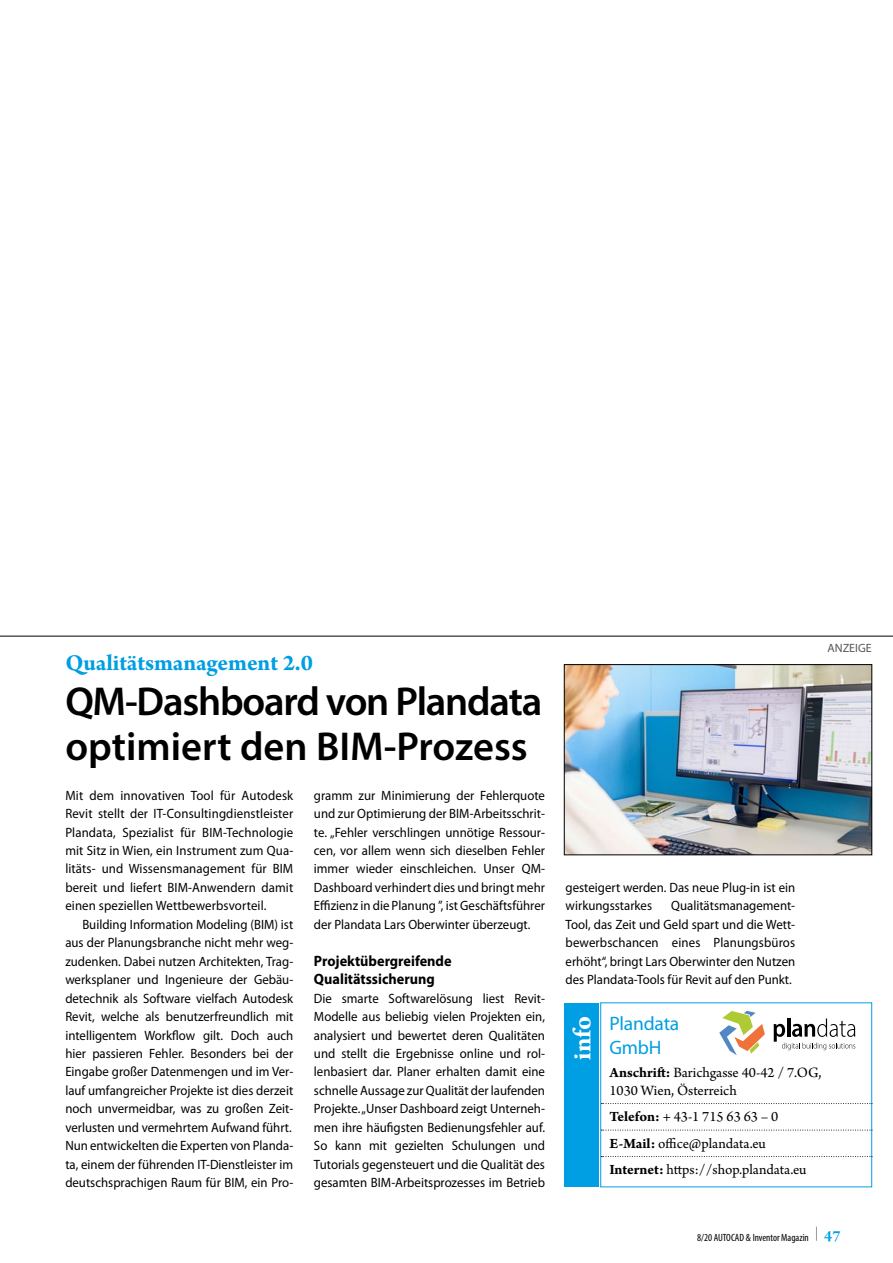
<style>
.page{position:relative;width:893px;height:1263px;background:#fff}
.page>*{position:absolute;margin:0;border:0;box-sizing:border-box;transform-origin:0 0}
.t1{font:600 40.5px/45px "Myriad Pro";letter-spacing:-.02em;color:#000}
.t2{font:700 27px "Arno Pro";color:#fff}
.t3{font:700 24px "Arno Pro";letter-spacing:-.005em;color:#009ee3}
.t4{font:19.5px/24px "Myriad Pro";letter-spacing:-.01em;color:#009ee3}
.t5{font:15px/26.5px "Arno Pro";letter-spacing:-.005em;color:#000}
.t6{font:700 15px/18.5px "Myriad Pro";color:#000;scale:.95 1}
.t7{font:13.5px/18.5px "Myriad Pro";color:#000;text-align:justify;scale:.95 1}
.t8{font:12px "Myriad Pro";color:#565655}
.t9{font:condensed 10.5px "Myriad Pro";color:#000}
.s1{font-weight:700}
.s2{font-family:"Arno Pro";font-weight:600;font-stretch:normal;font-size:16.5px;color:#009ee3}
</style>
<div class="page">
<hr style="left:0;top:636px;width:893px;height:1px;background:#000">
<svg style="left:602px;top:1103px;width:268px;height:1px"></svg>
<svg style="left:602px;top:1130px;width:268px;height:1px"></svg>
<svg style="left:602px;top:1156px;width:268px;height:1px"></svg>
<div style="left:600px;top:1002px;width:272px;height:185px;border:1px solid #009ee3"></div>
<div style="left:564px;top:1003px;width:34px;height:184px;background:#009ee3"></div>
<svg style="left:719px;top:1011px;width:46px;height:44px"></svg>
<svg style="left:774px;top:1018px;width:81px;height:32px"></svg>
<img style="left:566px;top:666px;width:304px;height:187px">
<div style="left:564px;top:664px;width:308px;height:191px;border:1px solid #000"></div>
<svg style="left:816px;top:1227px;width:1px;height:14px"></svg>
<h3 class="t3" style="left:65px;top:649px;width:249px">Qualitätsmanagement 2.0</h3>
<h1 class="t1" style="left:65px;top:678px;width:478px">QM-Dashboard von Plandata optimiert den BIM-Prozess</h1>
<p class="t7" style="left:65px;top:786px;width:241px">Mit dem innovativen Tool für Autodesk Revit stellt der IT-Consultingdienstleister Plandata, Spezialist für BIM-Technologie mit Sitz in Wien, ein Instrument zum Qua&shy;litäts- und Wissensmanagement für BIM bereit und liefert BIM-Anwendern damit einen speziellen Wettbewerbsvorteil.</p>
<p class="t7" style="left:65px;top:915px;width:241px;text-indent:17px">Building Information Modeling (BIM) ist aus der Planungsbranche nicht mehr weg&shy;zudenken. Dabei nutzen Architekten, Trag&shy;werksplaner und Ingenieure der Gebäu&shy;detechnik als Software vielfach Autodesk Revit, welche als benutzerfreundlich mit intelligentem Workflow gilt. Doch auch hier passieren Fehler. Besonders bei der Eingabe großer Datenmengen und im Ver&shy;lauf umfangreicher Projekte ist dies derzeit noch unvermeidbar, was zu großen Zeit&shy;verlusten und vermehrtem Aufwand führt.<br>Nun entwickelten die Experten von Planda&shy;ta, einem der führenden IT-Dienstleister im deutschsprachigen Raum für BIM, ein Pro-</p>
<p class="t7" style="left:314px;top:786px;width:245px">gramm zur Minimierung der Fehlerquote und zur Optimierung der BIM-Arbeitsschrit&shy;te. „Fehler verschlingen unnötige Ressour&shy;cen, vor allem wenn sich dieselben Fehler immer wieder einschleichen. Unser QM-Dashboard verhindert dies und bringt mehr Effizienz in die Planung ”, ist Geschäftsführer der Plandata Lars Oberwinter überzeugt.</p>
<p class="t6" style="left:314px;top:951px;width:146px">Projektübergreifende<br>Qualitätssicherung</p>
<p class="t7" style="left:314px;top:989px;width:245px">Die smarte Softwarelösung liest Revit-Modelle aus beliebig vielen Projekten ein, analysiert und bewertet deren Qualitäten und stellt die Ergebnisse online und rol&shy;lenbasiert dar. Planer erhalten damit eine schnelle Aussage zur Qualität der laufenden Projekte. „Unser Dashboard zeigt Unterneh&shy;men ihre häufigsten Bedienungsfehler auf.<br>So kann mit gezielten Schulungen und Tutorials gegensteuert und die Qualität des gesamten BIM-Arbeitsprozesses im Betrieb</p>
<p class="t8" style="left:827px;top:641px;width:46px">ANZEIGE</p>
<p class="t7" style="left:566px;top:878px;width:243px">gesteigert werden. Das neue Plug-in ist ein wirkungsstarkes</p>
<p class="t7" style="left:566px;top:896px;width:243px;text-indent:106px">Qualitätsmanagement-Tool, das Zeit und Geld spart und die Wett&shy;bewerbschancen eines Planungsbüros erhöht“, bringt Lars Oberwinter den Nutzen des Plandata-Tools für Revit auf den Punkt.</p>
<h2 class="t2" style="left:567px;top:1059px;width:46px;rotate:-90deg">info</h2>
<h3 class="t4" style="left:609px;top:1011px;width:71px">Plandata<br>GmbH</h3>
<p class="t5" style="left:609px;top:1064px;width:213px;line-height:18px"><span class="s1">Anschrift:</span> Barichgasse 40-42 / 7.OG,<br>1030 Wien, Österreich</p>
<p class="t5" style="left:609px;top:1104px;width:199px"><span class="s1">Telefon:</span> + 43-1 715 63 63 – 0<br><span class="s1">E-Mail:</span> office@plandata.eu<br><span class="s1">Internet:</span> https://shop.plandata.eu</p>
<p class="t9" style="left:697px;top:1231px;width:145px">8/20 AUTOCAD &amp; Inventor Magazin <span class="s2">47</span></p>
</div>
